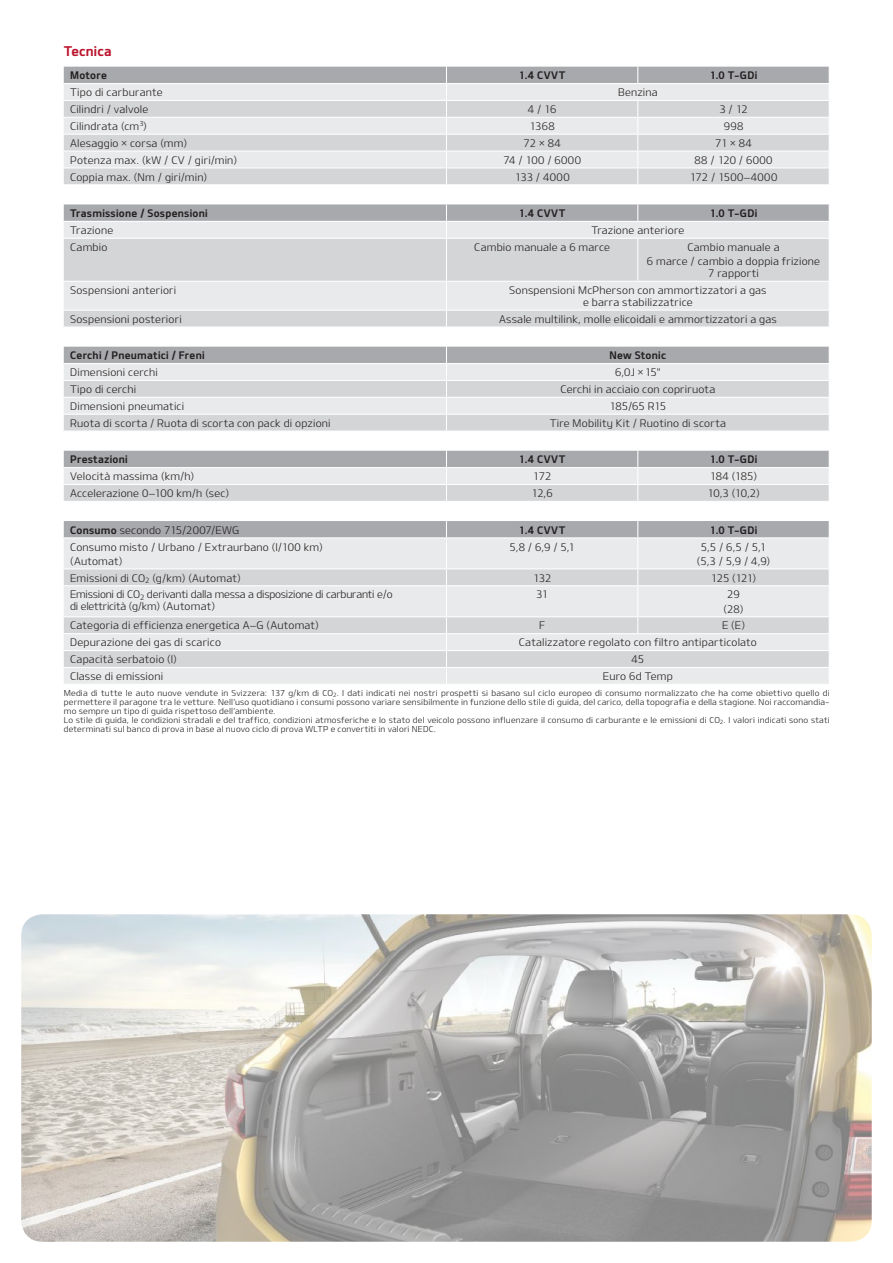
<style>
.page{position:relative;width:893px;height:1263px;background:#fff}
.page>*{position:absolute;margin:0;border:0;box-sizing:border-box;transform-origin:0 0}
.t1{font:13.5px "Design KOTFB";letter-spacing:.02em;color:#bc132d}
.t2{font:10.5px/14.1px "Design KOTFL";letter-spacing:.02em;color:#231f20;text-align:center}
.t3{font:10.5px "Design KOTFB";letter-spacing:.025em;color:#231f20}
.t4{font:10.5px/12px "Design KOTFL";letter-spacing:-.02em;color:#231f20}
.t5{font:8.25px/9px "Design KOTFL";letter-spacing:.025em;color:#231f20}
.s1{font-family:"Design KOTFB"}
</style>
<div class="page">
<img style="left:21px;top:914px;width:851px;height:328px">
<svg style="left:64px;top:67px;width:765px;height:117px;background:#d8d9db"></svg>
<svg style="left:64px;top:239px;width:765px;height:87px;background:#dbdcdd"></svg>
<hr style="left:64px;top:310px;width:382px;height:1px;background:#fff">
<hr style="left:637px;top:239px;width:1px;height:42px;background:#fff">
<hr style="left:64px;top:281px;width:382px;height:1px;background:#fff">
<hr style="left:446px;top:239px;width:1px;height:42px;background:#fff">
<hr style="left:446px;top:281px;width:192px;height:1px;background:#fff">
<hr style="left:638px;top:281px;width:192px;height:1px;background:#fff">
<hr style="left:446px;top:310px;width:192px;height:1px;background:#fff">
<svg style="left:446px;top:282px;width:1px;height:44px"></svg>
<hr style="left:638px;top:310px;width:192px;height:1px;background:#fff">
<svg style="left:64px;top:204px;width:765px;height:34px;background:#c9cacc"></svg>
<hr style="left:64px;top:221px;width:382px;height:1px;background:#fff">
<hr style="left:446px;top:221px;width:192px;height:1px;background:#fff">
<hr style="left:638px;top:221px;width:192px;height:1px;background:#fff">
<svg style="left:64px;top:347px;width:765px;height:84px;background:#d5d6d8"></svg>
<hr style="left:446px;top:414px;width:384px;height:1px;background:#fff">
<hr style="left:64px;top:397px;width:382px;height:1px;background:#fff">
<hr style="left:64px;top:380px;width:382px;height:1px;background:#fff">
<svg style="left:64px;top:451px;width:765px;height:50px;background:#cdced0"></svg>
<hr style="left:64px;top:467px;width:382px;height:1px;background:#fff">
<hr style="left:446px;top:467px;width:192px;height:1px;background:#fff">
<hr style="left:638px;top:467px;width:192px;height:1px;background:#fff">
<div style="left:64px;top:538px;width:765px;height:146px;background:#e9eaeb"></div>
<svg style="left:64px;top:569px;width:765px;height:98px;background:#dedfe1"></svg>
<hr style="left:64px;top:616px;width:382px;height:1px;background:#fff">
<hr style="left:64px;top:633px;width:382px;height:1px;background:#fff">
<hr style="left:64px;top:650px;width:382px;height:1px;background:#fff">
<hr style="left:64px;top:667px;width:382px;height:1px;background:#fff">
<hr style="left:64px;top:568px;width:382px;height:1px;background:#fff">
<hr style="left:64px;top:585px;width:382px;height:1px;background:#fff">
<hr style="left:446px;top:568px;width:192px;height:1px;background:#fff">
<hr style="left:638px;top:568px;width:192px;height:1px;background:#fff">
<hr style="left:446px;top:585px;width:192px;height:1px;background:#fff">
<hr style="left:638px;top:585px;width:192px;height:1px;background:#fff">
<hr style="left:446px;top:538px;width:1px;height:30px;background:#fff">
<hr style="left:637px;top:538px;width:1px;height:30px;background:#fff">
<svg style="left:446px;top:569px;width:1px;height:16px"></svg>
<svg style="left:637px;top:569px;width:1px;height:16px"></svg>
<hr style="left:446px;top:586px;width:1px;height:30px;background:#fff">
<hr style="left:637px;top:586px;width:1px;height:30px;background:#fff">
<svg style="left:637px;top:617px;width:1px;height:16px"></svg>
<div style="left:64px;top:521px;width:765px;height:16px;background:#a8a9ad"></div>
<hr style="left:446px;top:650px;width:192px;height:1px;background:#fff">
<hr style="left:638px;top:650px;width:192px;height:1px;background:#fff">
<hr style="left:446px;top:667px;width:192px;height:1px;background:#fff">
<hr style="left:638px;top:667px;width:192px;height:1px;background:#fff">
<hr style="left:446px;top:616px;width:192px;height:1px;background:#fff">
<svg style="left:446px;top:617px;width:1px;height:67px"></svg>
<hr style="left:638px;top:616px;width:192px;height:1px;background:#fff">
<hr style="left:446px;top:633px;width:192px;height:1px;background:#fff">
<hr style="left:638px;top:633px;width:192px;height:1px;background:#fff">
<p class="t1" style="left:64px;top:43px;width:49px">Tecnica</p>
<p class="t3" style="left:70px;top:69px;width:38px">Motore</p>
<p class="t3" style="left:519px;top:69px;width:48px">1.4 CVVT</p>
<p class="t3" style="left:710px;top:69px;width:49px">1.0 T-GDi</p>
<p class="t2" style="left:70px;top:85px;width:94px">Tipo di carburante</p>
<p class="t2" style="left:618px;top:85px;width:41px">Benzina</p>
<p class="t2" style="left:70px;top:102px;width:80px">Cilindri / valvole</p>
<p class="t2" style="left:528px;top:102px;width:30px">4 / 16</p>
<p class="t2" style="left:719px;top:102px;width:30px">3 / 12</p>
<p class="t2" style="left:70px;top:119px;width:78px">Cilindrata (cm<sup>3</sup>)</p>
<p class="t2" style="left:530px;top:119px;width:27px">1368</p>
<p class="t2" style="left:724px;top:119px;width:21px">998</p>
<p class="t2" style="left:70px;top:136px;width:119px">Alesaggio × corsa (mm)</p>
<p class="t2" style="left:524px;top:136px;width:39px">72 × 84</p>
<p class="t2" style="left:715px;top:136px;width:38px">71 × 84</p>
<p class="t2" style="left:70px;top:152px;width:168px">Potenza max. (kW / CV / giri/min)</p>
<p class="t2" style="left:503px;top:152px;width:79px">74 / 100 / 6000</p>
<p class="t2" style="left:694px;top:152px;width:79px">88 / 120 / 6000</p>
<p class="t2" style="left:70px;top:169px;width:138px">Coppia max. (Nm / giri/min)</p>
<p class="t2" style="left:515px;top:169px;width:56px">133 / 4000</p>
<p class="t2" style="left:690px;top:169px;width:89px">172 / 1500–4000</p>
<p class="t3" style="left:70px;top:207px;width:139px">Trasmissione / Sospensioni</p>
<p class="t3" style="left:519px;top:207px;width:48px">1.4 CVVT</p>
<p class="t3" style="left:710px;top:207px;width:49px">1.0 T-GDi</p>
<p class="t2" style="left:70px;top:223px;width:45px">Trazione</p>
<p class="t2" style="left:591px;top:223px;width:95px">Trazione anteriore</p>
<p class="t2" style="left:70px;top:240px;width:39px">Cambio</p>
<p class="t2" style="left:474px;top:240px;width:137px">Cambio manuale a 6 marce</p>
<p class="t2" style="left:647px;top:240px;width:175px">Cambio manuale a<br>6 marce / cambio a doppia frizione</p>
<p class="t2" style="left:708px;top:266px;width:52px">7 rapporti</p>
<p class="t2" style="left:70px;top:283px;width:108px">Sospensioni anteriori</p>
<p class="t2" style="left:509px;top:284px;width:259px;line-height:12px">Sonspensioni McPherson con ammortizzatori a gas e barra stabilizzatrice</p>
<p class="t2" style="left:70px;top:311px;width:113px">Sospensioni posteriori</p>
<p class="t2" style="left:499px;top:311px;width:279px">Assale multilink, molle elicoidali e ammortizzatori a gas</p>
<p class="t3" style="left:70px;top:349px;width:136px">Cerchi / Pneumatici / Freni</p>
<p class="t3" style="left:610px;top:349px;width:58px">New Stonic</p>
<p class="t2" style="left:70px;top:365px;width:89px">Dimensioni cerchi</p>
<p class="t2" style="left:615px;top:365px;width:47px">6,0J × 15"</p>
<p class="t2" style="left:70px;top:382px;width:68px">Tipo di cerchi</p>
<p class="t2" style="left:560px;top:382px;width:156px">Cerchi in acciaio con copriruota</p>
<p class="t2" style="left:70px;top:399px;width:116px">Dimensioni pneumatici</p>
<p class="t2" style="left:609px;top:399px;width:58px">185/65 R15</p>
<p class="t2" style="left:70px;top:416px;width:262px">Ruota di scorta / Ruota di scorta con pack di opzioni</p>
<p class="t2" style="left:550px;top:416px;width:178px">Tire Mobility Kit / Ruotino di scorta</p>
<p class="t3" style="left:70px;top:453px;width:59px">Prestazioni</p>
<p class="t3" style="left:519px;top:453px;width:48px">1.4 CVVT</p>
<p class="t3" style="left:710px;top:453px;width:49px">1.0 T-GDi</p>
<p class="t2" style="left:70px;top:469px;width:126px">Velocità massima (km/h)</p>
<p class="t2" style="left:533px;top:469px;width:20px">172</p>
<p class="t2" style="left:710px;top:469px;width:49px">184 (185)</p>
<p class="t2" style="left:70px;top:486px;width:161px">Accelerazione 0–100 km/h (sec)</p>
<p class="t2" style="left:532px;top:486px;width:23px">12,6</p>
<p class="t2" style="left:707px;top:486px;width:54px">10,3 (10,2)</p>
<p class="t2" style="left:70px;top:522px;width:171px"><span class="s1">Consumo</span> secondo 715/2007/EWG</p>
<p class="t3" style="left:519px;top:523px;width:48px">1.4 CVVT</p>
<p class="t3" style="left:710px;top:523px;width:49px">1.0 T-GDi</p>
<p class="t2" style="left:70px;top:539px;width:254px;text-align:left">Consumo misto / Urbano / Extraurbano (l/100 km) (Automat)</p>
<p class="t2" style="left:509px;top:539px;width:67px">5,8 / 6,9 / 5,1</p>
<p class="t2" style="left:697px;top:539px;width:75px">5,5 / 6,5 / 5,1 (5,3 / 5,9 / 4,9)</p>
<p class="t2" style="left:70px;top:570px;width:172px">Emissioni di CO<sub>2</sub> (g/km) (Automat)</p>
<p class="t2" style="left:533px;top:570px;width:20px">132</p>
<p class="t2" style="left:711px;top:570px;width:47px">125 (121)</p>
<p class="t4" style="left:70px;top:588px;width:324px">Emissioni di CO<sub>2</sub> derivanti dalla messa a disposizione di carburanti e/o di elettricità (g/km) (Automat)</p>
<p class="t2" style="left:536px;top:587px;width:14px">31</p>
<p class="t2" style="left:724px;top:587px;width:21px">29 (28)</p>
<p class="t2" style="left:70px;top:618px;width:250px">Categoria di efficienza energetica A–G (Automat)</p>
<p class="t2" style="left:539px;top:618px;width:8px">F</p>
<p class="t2" style="left:722px;top:618px;width:25px">E (E)</p>
<p class="t2" style="left:70px;top:635px;width:152px">Depurazione dei gas di scarico</p>
<p class="t2" style="left:519px;top:635px;width:239px">Catalizzatore regolato con filtro antiparticolato</p>
<p class="t2" style="left:70px;top:652px;width:108px">Capacità serbatoio (l)</p>
<p class="t2" style="left:631px;top:652px;width:14px">45</p>
<p class="t2" style="left:70px;top:669px;width:95px">Classe di emissioni</p>
<p class="t2" style="left:603px;top:669px;width:71px">Euro 6d Temp</p>
<p class="t5" style="left:64px;top:688px;width:767px">Media di tutte le auto nuove vendute in Svizzera: 137 g/km di CO<sub>2</sub>. I dati indicati nei nostri prospetti si basano sul ciclo europeo di consumo normalizzato che ha come obiettivo quello di permettere il paragone tra le vetture. Nell’uso quotidiano i consumi possono variare sensibilmente in funzione dello stile di guida, del carico, della topografia e della stagione. Noi raccomandia&shy;mo sempre un tipo di guida rispettoso dell’ambiente.<br>Lo stile di guida, le condizioni stradali e del traffico, condizioni atmosferiche e lo stato del veicolo possono influenzare il consumo di carburante e le emissioni di CO<sub>2</sub>. I valori indicati sono stati determinati sul banco di prova in base al nuovo ciclo di prova WLTP e convertiti in valori NEDC.</p>
</div>
